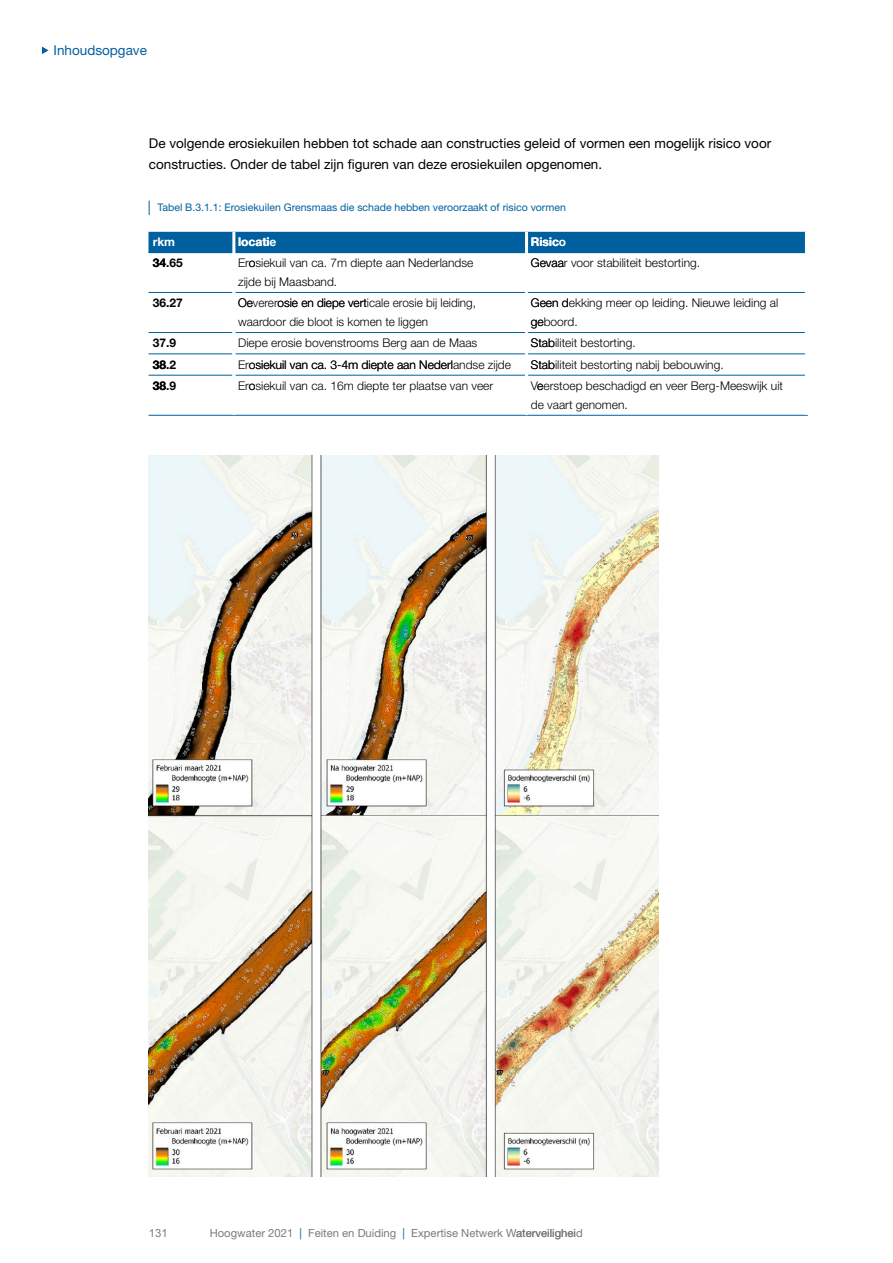
<style>
.page{position:relative;width:893px;height:1263px;background:#fff}
.page>*{position:absolute;margin:0;border:0;box-sizing:border-box;transform-origin:0 0}
.t1{font:13.5px/21px "Helvetica Neue LT Std";color:#000}
.t2{font:13.5px "Helvetica Neue LT Std";color:#005f9f}
.t3{font:300 12px/21.3px "Helvetica Neue LT Std";color:#000}
.t4{font:700 12px "Helvetica Neue LT Std";color:#000}
.t5{font:700 12px "Helvetica Neue LT Std";color:#fff}
.t6{font:11.25px "Helvetica Neue LT Std";color:#7c7b7b}
.t7{font:11.25px "Arial";color:#7c7b7b}
.t8{font:10.5px "Helvetica Neue LT Std";color:#005f9f}
.s1{color:#005f9f}
</style>
<div class="page">
<svg style="left:42px;top:47px;width:7px;height:7px"></svg>
<div style="left:148px;top:232px;width:657px;height:20px;background:#005f9f"></div>
<hr style="left:148px;top:252px;width:84px;height:1px;background:#005f9f">
<hr style="left:235px;top:252px;width:290px;height:1px;background:#005f9f">
<hr style="left:528px;top:252px;width:277px;height:1px;background:#005f9f">
<hr style="left:148px;top:292px;width:84px;height:1px;background:#005f9f">
<hr style="left:235px;top:292px;width:290px;height:1px;background:#005f9f">
<hr style="left:528px;top:292px;width:277px;height:1px;background:#005f9f">
<hr style="left:148px;top:332px;width:84px;height:1px;background:#005f9f">
<hr style="left:235px;top:332px;width:290px;height:1px;background:#005f9f">
<hr style="left:528px;top:332px;width:277px;height:1px;background:#005f9f">
<hr style="left:148px;top:353px;width:84px;height:1px;background:#005f9f">
<hr style="left:235px;top:353px;width:290px;height:1px;background:#005f9f">
<hr style="left:528px;top:353px;width:277px;height:1px;background:#005f9f">
<hr style="left:148px;top:375px;width:84px;height:1px;background:#005f9f">
<hr style="left:235px;top:375px;width:290px;height:1px;background:#005f9f">
<hr style="left:528px;top:375px;width:277px;height:1px;background:#005f9f">
<hr style="left:148px;top:415px;width:86px;height:1px;background:#005f9f">
<hr style="left:234px;top:415px;width:292px;height:1px;background:#005f9f">
<hr style="left:526px;top:415px;width:282px;height:1px;background:#005f9f">
<hr style="left:232px;top:232px;width:3px;height:20px;background:#fff">
<hr style="left:525px;top:232px;width:3px;height:20px;background:#fff">
<svg style="left:149px;top:201px;width:1px;height:14px"></svg>
<img style="left:148px;top:455px;width:510px;height:722px">
<p class="t2" style="left:54px;top:42px;width:95px">Inhoudsopgave</p>
<p class="t1" style="left:149px;top:132px;width:624px">De volgende erosiekuilen hebben tot schade aan constructies geleid of vormen een mogelijk risico voor constructies. Onder de tabel zijn figuren van deze erosiekuilen opgenomen.</p>
<p class="t8" style="left:158px;top:201px;width:410px">Tabel B.3.1.1: Erosiekuilen Grensmaas die schade hebben veroorzaakt of risico vormen</p>
<p class="t5" style="left:153px;top:235px;width:24px">rkm</p>
<p class="t5" style="left:238px;top:235px;width:40px">locatie</p>
<p class="t5" style="left:531px;top:235px;width:37px">Risico</p>
<p class="t4" style="left:153px;top:256px;width:32px">34.65</p>
<p class="t3" style="left:531px;top:252px;width:171px">Gevaar voor stabiliteit bestorting.</p>
<p class="t3" style="left:238px;top:292px;width:239px">Oever osie en diepe verticale erosie bij leiding,</p>
<p class="t3" style="left:238px;top:253px;width:237px;line-height:18.8px">Erosiekuil van ca. 7m diepte aan Nederlandse zijde bij Maasband.</p>
<p class="t3" style="left:531px;top:292px;width:249px">Geen dekking meer op leiding. Nieuwe leiding al</p>
<p class="t3" style="left:531px;top:332px;width:106px">Stabiliteit bestorting.</p>
<p class="t4" style="left:153px;top:296px;width:32px">36.27</p>
<p class="t3" style="left:268px;top:292px;width:11px">er</p>
<p class="t3" style="left:238px;top:311px;width:191px">waardoor die bloot is komen te liggen</p>
<p class="t3" style="left:531px;top:311px;width:48px">geboord.</p>
<p class="t4" style="left:153px;top:336px;width:25px">37.9</p>
<p class="t3" style="left:238px;top:332px;width:274px">Diepe erosie bovenstrooms Berg aan de Maas<br>Erosiekuil van ca. 3-4m diepte aan Nederlandse zijde<br>Erosiekuil van ca. 16m diepte ter plaatse van veer</p>
<p class="t4" style="left:153px;top:357px;width:25px">38.2</p>
<p class="t3" style="left:531px;top:354px;width:194px">Stabiliteit bestorting nabij bebouwing.</p>
<p class="t4" style="left:153px;top:378px;width:25px">38.9</p>
<p class="t3" style="left:531px;top:375px;width:254px">Veerstoep beschadigd en veer Berg-Meeswijk uit</p>
<p class="t3" style="left:531px;top:394px;width:99px">de vaart genomen.</p>
<p class="t7" style="left:149px;top:1225px;width:20px">131</p>
<p class="t6" style="left:210px;top:1226px;width:374px">Hoogwater 2021 <span class="s1">|</span> Feiten en Duiding <span class="s1">|</span> Expertise Netwerk Waterveiligheid</p>
</div>
